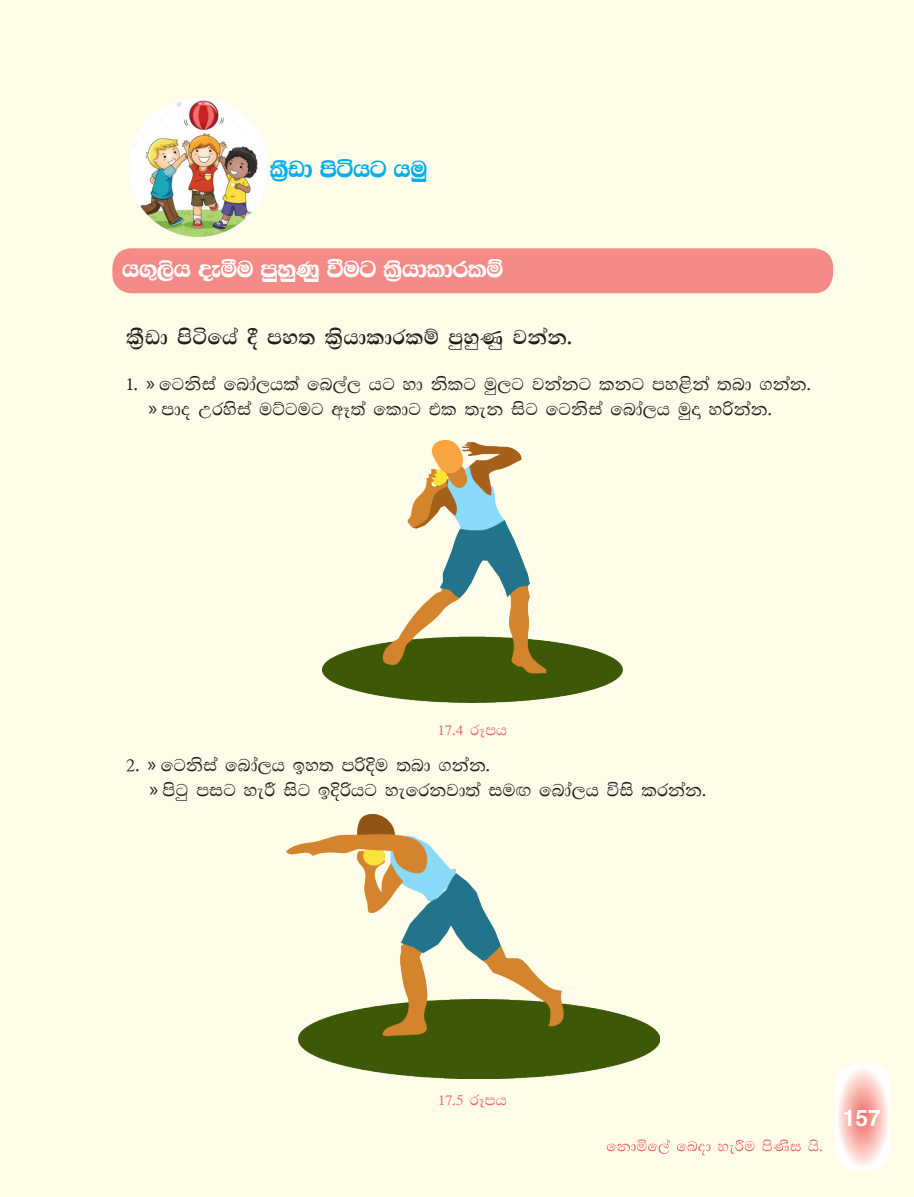
<style>
.page{position:relative;width:914px;height:1197px;background:#fffde9}
.page>*{position:absolute;margin:0;border:0;box-sizing:border-box;transform-origin:0 0}
.t1{font:700 24.5px "FM Ababld";color:#231f20}
.t2{font:24.5px "FM Samanthax";color:#fff}
.t3{font:24.5px "FM Samanthax";color:#00aeef}
.t4{font:700 22.75px "Helvetica";color:#fff}
.t5{font:21px "FM Abhayax";color:#231f20}
.t6{font:17.5px "FM Abhayax";color:#f1666a}
.s1{font-family:"Myriad Pro"}
</style>
<div class="page">
<svg style="left:835px;top:1065px;width:54px;height:104px"></svg>
<img style="left:129px;top:98px;width:139px;height:139px">
<div style="left:112px;top:248px;width:721px;height:45px;background:#f48b86;border-radius:19px"></div>
<img style="left:323px;top:440px;width:299px;height:263px">
<img style="left:286px;top:815px;width:373px;height:264px">
<svg style="left:606px;top:1139px;width:215px;height:16px"></svg>
<p class="t3" style="left:270px;top:157px;width:174px">l%Svd msáhg huq</p>
<p class="t2" style="left:123px;top:257px;width:382px">h.=,sh oeóu mqyqKqùug l%shdldrlï</p>
<p class="t1" style="left:126px;top:325px;width:447px">l%Svd msáfha § my; l%shdldrlï mqyqKqjkak'</p>
<p class="t5" style="left:126px;top:374px;width:686px">1' <span class="s1">»</span> fgksia fnda,hla fn,a, hg yd kslg uq,g jkakg lkg my&lt;ska ;nd .kak'</p>
<p class="t5" style="left:148px;top:399px;width:625px"><span class="s1">»</span> mdo Wrysia uÜgug wE;a fldg tl ;ek isg fgksia fnda,h uqÞ yßkak'</p>
<p class="t6" style="left:438px;top:722px;width:71px">17'4 rEmh</p>
<p class="t5" style="left:126px;top:755px;width:366px">2' <span class="s1">»</span> fgksia fnda,h by; mßÈu ;nd .kak'</p>
<p class="t5" style="left:149px;top:780px;width:558px"><span class="s1">»</span> msgqmig yeÍ isg bÈßhg yefrkjd;a iuÕ fnda,h úislrkak'</p>
<p class="t6" style="left:438px;top:1091px;width:70px">17'5 rEmh</p>
<p class="t4" style="left:842px;top:1104px;width:39px">157</p>
</div>
